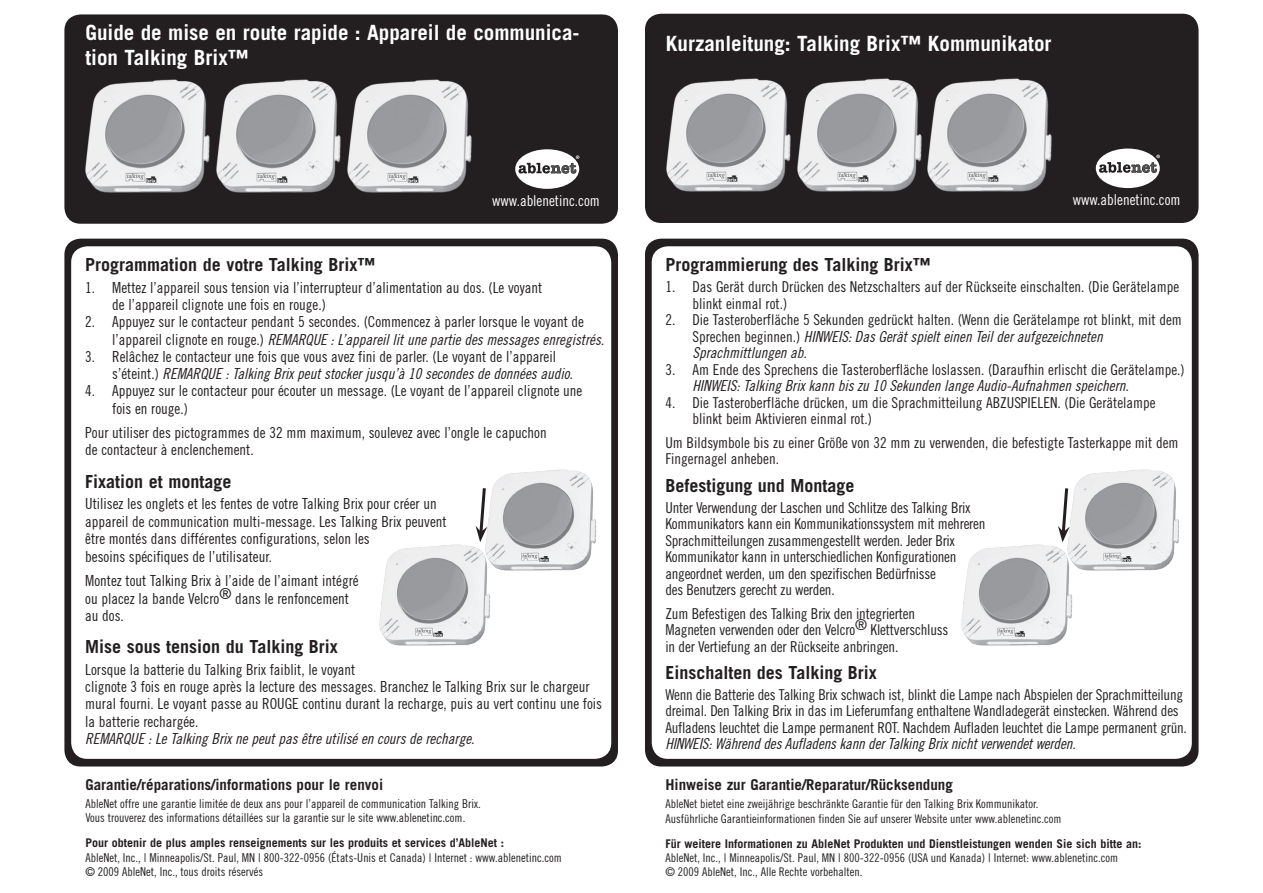
<style>
.page{position:relative;width:1263px;height:893px;background:#fff}
.page>*{position:absolute;margin:0;border:0;box-sizing:border-box;transform-origin:0 0}
.t1{font:700 21px/25.2px "Trade Gothic LT Std";color:#fff}
.t2{font:700 18px "Trade Gothic LT Std";color:#231f20}
.t3{font:15px/16.5px "Trade Gothic LT Std Cn 18";letter-spacing:-.01em;color:#231f20}
.t4{font:15px/17.2px "Trade Gothic Cond Eighteen";color:#231f20}
.t5{font:15px/16.5px "Trade Gothic Cond Eighteen Obl";color:#231f20}
.t6{font:700 15px "Trade Gothic LT Std";color:#231f20}
.t7{font:15px "Trade Gothic LT Std Cn 18";color:#fff}
.t8{font:12px/14.2px "Trade Gothic Cond Eighteen";color:#231f20}
.t9{font:12px/14.2px "Trade Gothic LT Std Cn 18";color:#231f20}
.t10{font:700 12px "Trade Gothic LT Std";color:#231f20}
.s1{font-family:"Trade Gothic Cond Eighteen"}
.s2{font-family:"Trade Gothic LT Std Cn 18"}
.s3{font-size:14.25px}
</style>
<div class="page">
<div style="left:64px;top:239px;width:554px;height:527px;background:#231f20;border-radius:16px"></div>
<div style="left:71px;top:246px;width:540px;height:513px;background:#fff;border-radius:16px"></div>
<div style="left:64px;top:14px;width:554px;height:210px;background:#231f20;border-radius:16px"></div>
<div style="left:515px;top:149px;width:64px;height:40px;background:#fff;border-radius:50%"></div>
<svg style="left:518px;top:155px;width:61px;height:19px"></svg>
<img style="left:85px;top:79px;width:387px;height:114px">
<div style="left:645px;top:239px;width:553px;height:527px;background:#231f20;border-radius:16px"></div>
<div style="left:652px;top:246px;width:540px;height:513px;background:#fff;border-radius:16px"></div>
<div style="left:645px;top:14px;width:553px;height:209px;background:#231f20;border-radius:16px"></div>
<div style="left:1096px;top:149px;width:64px;height:39px;background:#fff;border-radius:50%"></div>
<svg style="left:1099px;top:155px;width:61px;height:18px"></svg>
<img style="left:666px;top:78px;width:386px;height:114px">
<img style="left:1070px;top:469px;width:109px;height:102px">
<img style="left:961px;top:538px;width:116px;height:108px">
<svg style="left:1058px;top:488px;width:12px;height:54px"></svg>
<img style="left:487px;top:469px;width:110px;height:102px">
<img style="left:379px;top:538px;width:116px;height:108px">
<svg style="left:476px;top:488px;width:11px;height:54px"></svg>
<h1 class="t1" style="left:85px;top:20px;width:496px">Guide de mise en route rapide : Appareil de communica&shy;tion Talking Brix™</h1>
<p class="t7" style="left:492px;top:192px;width:109px">www.ablenetinc.com</p>
<p class="t2" style="left:85px;top:254px;width:292px">Programmation de votre Talking Brix™</p>
<p class="t4" style="left:112px;top:279px;width:431px;text-indent:-27px">1. Mettez l’appareil sous tension via l’interrupteur d’alimentation au dos. (Le voyant de l’appareil clignote une fois en rouge.)</p>
<p class="t4" style="left:85px;top:313px;width:500px">2. Appuyez sur le contacteur pendant 5 secondes. (Commencez à parler lorsque le voyant de</p>
<p class="t5" style="left:112px;top:331px;width:493px"><span class="s1">l’appareil clignote en rouge.)</span> REMARQUE : L’appareil lit une partie des messages enregistrés.</p>
<p class="t4" style="left:85px;top:348px;width:472px">3. Relâchez le contacteur une fois que vous avez fini de parler. (Le voyant de l’appareil</p>
<p class="t5" style="left:112px;top:365px;width:462px"><span class="s1">s’éteint.)</span> REMARQUE : Talking Brix peut stocker jusqu’à 10 secondes de données audio.</p>
<p class="t4" style="left:112px;top:382px;width:471px;text-indent:-27px">4. Appuyez sur le contacteur pour écouter un message. (Le voyant de l’appareil clignote une fois en rouge.)</p>
<p class="t4" style="left:85px;top:424px;width:463px">Pour utiliser des pictogrammes de 32 mm maximum, soulevez avec l’ongle le capuchon de contacteur à enclenchement.</p>
<p class="t2" style="left:85px;top:470px;width:148px">Fixation et montage</p>
<p class="t4" style="left:85px;top:495px;width:363px">Utilisez les onglets et les fentes de votre Talking Brix pour créer un appareil de communication multi-message. Les Talking Brix peuvent être montés dans différentes configurations, selon les<br>besoins spécifiques de l’utilisateur.</p>
<p class="t4" style="left:85px;top:572px;width:275px">Montez tout Talking Brix à l’aide de l’aimant intégré ou placez la bande Velcro® dans le renfoncement au dos.</p>
<p class="t2" style="left:85px;top:636px;width:254px">Mise sous tension du Talking Brix</p>
<p class="t4" style="left:85px;top:661px;width:518px">Lorsque la batterie du Talking Brix faiblit, le voyant<br>clignote 3 fois en rouge après la lecture des messages. Branchez le Talking Brix sur le chargeur mural fourni. Le voyant passe au ROUGE continu durant la recharge, puis au vert continu une fois la batterie rechargée.</p>
<p class="t5" style="left:85px;top:730px;width:391px">REMARQUE : Le Talking Brix ne peut pas être utilisé en cours de recharge.</p>
<p class="t6" style="left:85px;top:775px;width:299px">Garantie/réparations/informations pour le renvoi</p>
<p class="t8" style="left:85px;top:797px;width:397px">AbleNet offre une garantie limitée de deux ans pour l’appareil de communication Talking Brix.<br>Vous trouverez des informations détaillées sur la garantie sur le site www.ablenetinc.com.</p>
<p class="t10" style="left:85px;top:836px;width:420px">Pour obtenir de plus amples renseignements sur les produits et services d’AbleNet :</p>
<p class="t8" style="left:85px;top:850px;width:478px">AbleNet, Inc., | Minneapolis/St. Paul, MN | 800-322-0956 (États-Unis et Canada) | Internet : www.ablenetinc.com © 2009 AbleNet, Inc., tous droits réservés</p>
<h1 class="t1" style="left:666px;top:30px;width:387px">Kurzanleitung: Talking Brix™ Kommunikator</h1>
<p class="t7" style="left:1073px;top:191px;width:109px">www.ablenetinc.com</p>
<p class="t2" style="left:665px;top:254px;width:267px">Programmierung des Talking Brix™</p>
<p class="t3" style="left:692px;top:278px;width:488px;text-indent:-27px">1. Das Gerät durch Drücken des Netzschalters auf der Rückseite einschalten. (Die Gerätelampe blinkt einmal rot.)</p>
<p class="t3" style="left:665px;top:311px;width:518px">2. Die Tasteroberfläche 5 Sekunden gedrückt halten. (Wenn die Gerätelampe rot blinkt, mit dem</p>
<p class="t5" style="left:692px;top:328px;width:412px"><span class="s2">Sprechen beginnen.)</span> HINWEIS: Das Gerät spielt einen Teil der aufgezeichneten<br>Sprachmittlungen ab.</p>
<p class="t3" style="left:665px;top:361px;width:521px">3. Am Ende des Sprechens die Tasteroberfläche loslassen. (Daraufhin erlischt die Gerätelampe.)</p>
<p class="t5" style="left:692px;top:377px;width:438px">HINWEIS: Talking Brix kann bis zu 10 Sekunden lange Audio-Aufnahmen speichern.</p>
<p class="t3" style="left:692px;top:394px;width:465px;text-indent:-27px">4. Die Tasteroberfläche drücken, um die Sprachmitteilung ABZUSPIELEN. (Die Gerätelampe blinkt beim Aktivieren einmal rot.)</p>
<p class="t3" style="left:665px;top:434px;width:515px">Um Bildsymbole bis zu einer Größe von 32 mm zu verwenden, die befestigte Tasterkappe mit dem<br>Fingernagel anheben.</p>
<p class="t2" style="left:665px;top:474px;width:191px">Befestigung und Montage</p>
<p class="t3" style="left:665px;top:499px;width:322px">Unter Verwendung der Laschen und Schlitze des Talking Brix Kommunikators kann ein Kommunikationssystem mit mehreren Sprachmitteilungen zusammengestellt werden. Jeder Brix Kommunikator kann in unterschiedlichen Konfigurationen angeordnet werden, um den spezifischen Bedürfnisse<br>des Benutzers gerecht zu werden.</p>
<p class="t3" style="left:665px;top:605px;width:285px">Zum Befestigen des Talking Brix den integrierten<br>Magneten verwenden oder den Velcro® Klettverschluss in der Vertiefung an der Rückseite anbringen.</p>
<p class="t2" style="left:665px;top:662px;width:213px">Einschalten des Talking Brix</p>
<p class="t3" style="left:665px;top:686px;width:523px">Wenn die Batterie des Talking Brix schwach ist, blinkt die Lampe nach Abspielen der Sprachmitteilung dreimal. Den Talking Brix in das im Lieferumfang enthaltene Wandladegerät einstecken. Während des<br>Aufladens leuchtet die Lampe permanent ROT. Nachdem Aufladen leuchtet die Lampe permanent grün.</p>
<p class="t5" style="left:665px;top:736px;width:412px">HINWEIS: Während des Aufladens kann der Talking Brix nicht verwendet werden<span class="s3">.</span></p>
<p class="t6" style="left:665px;top:775px;width:289px">Hinweise zur Garantie/Reparatur/Rücksendung</p>
<p class="t9" style="left:665px;top:797px;width:398px">AbleNet bietet eine zweijährige beschränkte Garantie für den Talking Brix Kommunikator.<br>Ausführliche Garantieinformationen finden Sie auf unserer Website unter www.ablenetinc.com</p>
<p class="t10" style="left:665px;top:836px;width:478px">Für weitere Informationen zu AbleNet Produkten und Dienstleistungen wenden Sie sich bitte an:</p>
<p class="t9" style="left:665px;top:850px;width:454px">AbleNet, Inc., | Minneapolis/St. Paul, MN | 800-322-0956 (USA und Kanada) | Internet: www.ablenetinc.com © 2009 AbleNet, Inc., Alle Rechte vorbehalten.</p>
</div>
